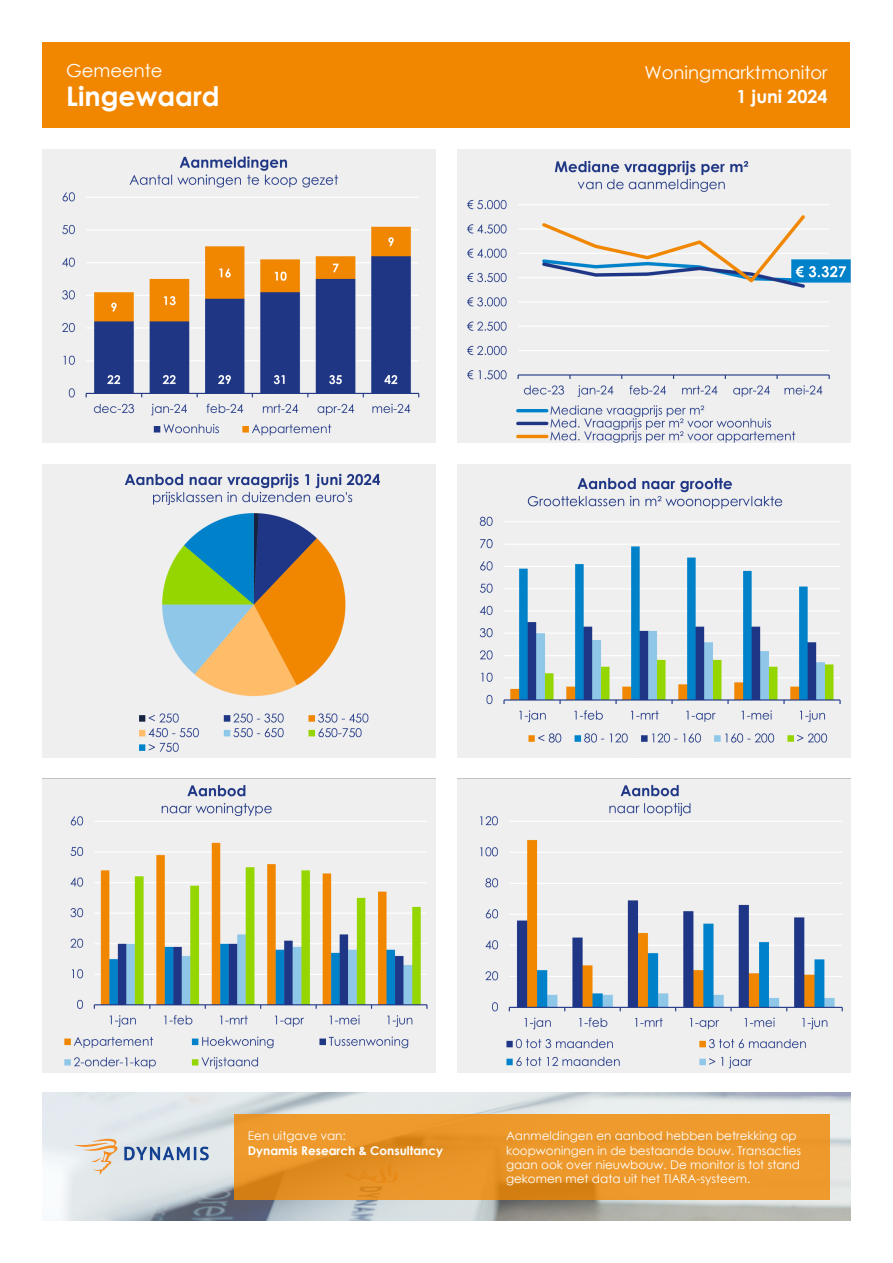
<style>
.page{position:relative;width:893px;height:1263px;background:#fff}
.page>*{position:absolute;margin:0;border:0;box-sizing:border-box;transform-origin:0 0}
.t1{font:700 27px "Century Gothic";color:#fff}
.t2{font:18px "Century Gothic";color:#fff}
.t3{font:700 18px "Century Gothic";color:#fff}
.t4{font:12px/14.4px "Century Gothic";color:#fff}
.t5{font:700 12px "Century Gothic";color:#fff}
</style>
<div class="page">
<div style="left:43px;top:43px;width:807px;height:85px;background:#f18700"></div>
<img style="left:43px;top:149px;width:393px;height:293px">
<img style="left:457px;top:149px;width:393px;height:293px">
<img style="left:457px;top:464px;width:393px;height:293px">
<img style="left:43px;top:464px;width:393px;height:293px">
<img style="left:43px;top:779px;width:393px;height:293px">
<img style="left:43px;top:1093px;width:807px;height:127px">
<svg style="left:234px;top:1114px;width:595px;height:85px;background:#e99528"></svg>
<svg style="left:74px;top:1139px;width:44px;height:35px;background:#e6d9c9"></svg>
<svg style="left:124px;top:1146px;width:85px;height:14px"></svg>
<img style="left:457px;top:779px;width:393px;height:293px">
<p class="t2" style="left:66px;top:58px;width:98px">Gemeente</p>
<p class="t2" style="left:645px;top:60px;width:185px">Woningmarktmonitor</p>
<p class="t1" style="left:66px;top:76px;width:155px">Lingewaard</p>
<p class="t3" style="left:736px;top:83px;width:93px">1 juni 2024</p>
<p class="t4" style="left:248px;top:1128px;width:100px">Een uitgave van:</p>
<p class="t5" style="left:248px;top:1141px;width:197px">Dynamis Research &amp; Consultancy</p>
<p class="t4" style="left:506px;top:1128px;width:297px">Aanmeldingen en aanbod hebben betrekking op koopwoningen in de bestaande bouw. Transacties gaan ook over nieuwbouw. De monitor is tot stand gekomen met data uit het TIARA-systeem.</p>
</div>
